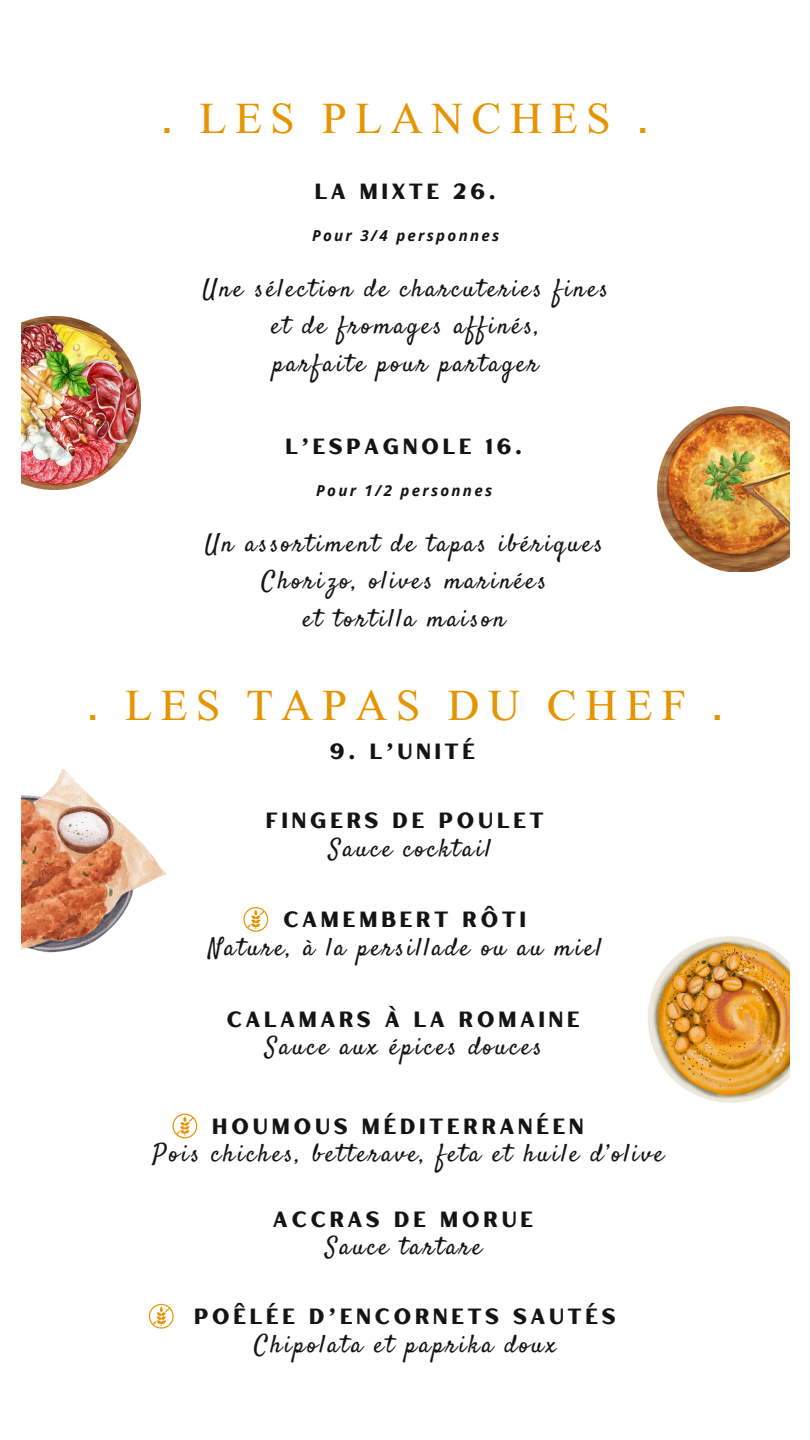
<style>
.page{position:relative;width:810px;height:1440px;background:#fff}
.page>*{position:absolute;margin:0;border:0;box-sizing:border-box;transform-origin:0 0}
.t1{font:700 43px "Shanti MF";letter-spacing:.2em;color:#e69400}
.t2{font:25px "Satisfy";letter-spacing:.1em;color:#131413}
.t3{font:24.9px/37.2px "Satisfy";letter-spacing:.1em;color:#131413;text-align:center}
.t4{font:22px "Hertical Sans";letter-spacing:.15em;color:#131413}
.t5{font:italic 700 15.1px "Open Sans";letter-spacing:.15em;color:#131413}
</style>
<div class="page">
<img style="left:21px;top:317px;width:120px;height:172px">
<img style="left:658px;top:406px;width:132px;height:166px">
<img style="left:21px;top:770px;width:146px;height:183px">
<svg style="left:243px;top:907px;width:25px;height:25px"></svg>
<svg style="left:173px;top:1114px;width:24px;height:24px"></svg>
<svg style="left:149px;top:1304px;width:25px;height:25px"></svg>
<img style="left:648px;top:937px;width:142px;height:165px">
<h1 class="t1" style="left:162px;top:98px;width:488px">. LES PLANCHES .</h1>
<p class="t4" style="left:314px;top:176px;width:183px">LA MIXTE 26.</p>
<p class="t5" style="left:312px;top:225px;width:189px">Pour 3/4 persponnes</p>
<h3 class="t3" style="left:203px;top:272px;width:407px">Une sélection de charcuteries fines et de fromages affinés,<br>parfaite pour partager</h3>
<h3 class="t4" style="left:285px;top:431px;width:239px">L’ESPAGNOLE 16.</h3>
<p class="t5" style="left:316px;top:479px;width:177px">Pour 1/2 personnes</p>
<h2 class="t3" style="left:205px;top:527px;width:399px">Un assortiment de tapas ibériques<br>Chorizo, olives marinées<br>et tortilla maison</h2>
<h3 class="t1" style="left:87px;top:685px;width:637px">. LES TAPAS DU CHEF .</h3>
<p class="t4" style="left:330px;top:736px;width:147px">9. L’UNITÉ</p>
<p class="t4" style="left:266px;top:805px;width:280px">FINGERS DE POULET</p>
<p class="t2" style="left:329px;top:832px;width:164px">Sauce cocktail</p>
<p class="t4" style="left:283px;top:904px;width:244px">CAMEMBERT RÔTI</p>
<p class="t2" style="left:209px;top:931px;width:395px">Nature, à la persillade ou au miel</p>
<h2 class="t4" style="left:226px;top:1004px;width:355px">CALAMARS À LA ROMAINE</h2>
<h2 class="t2" style="left:265px;top:1031px;width:278px">Sauce aux épices douces</h2>
<h2 class="t4" style="left:212px;top:1111px;width:374px">HOUMOUS MÉDITERRANÉEN</h2>
<h2 class="t2" style="left:153px;top:1138px;width:512px">Pois chiches, betterave, feta et huile d’olive</h2>
<h3 class="t4" style="left:273px;top:1204px;width:262px">ACCRAS DE MORUE</h3>
<h3 class="t2" style="left:325px;top:1231px;width:158px">Sauce tartare</h3>
<h1 class="t4" style="left:194px;top:1301px;width:423px">POÊLÉE D’ENCORNETS SAUTÉS</h1>
<h1 class="t2" style="left:254px;top:1328px;width:303px">Chipolata et paprika doux</h1>
</div>
